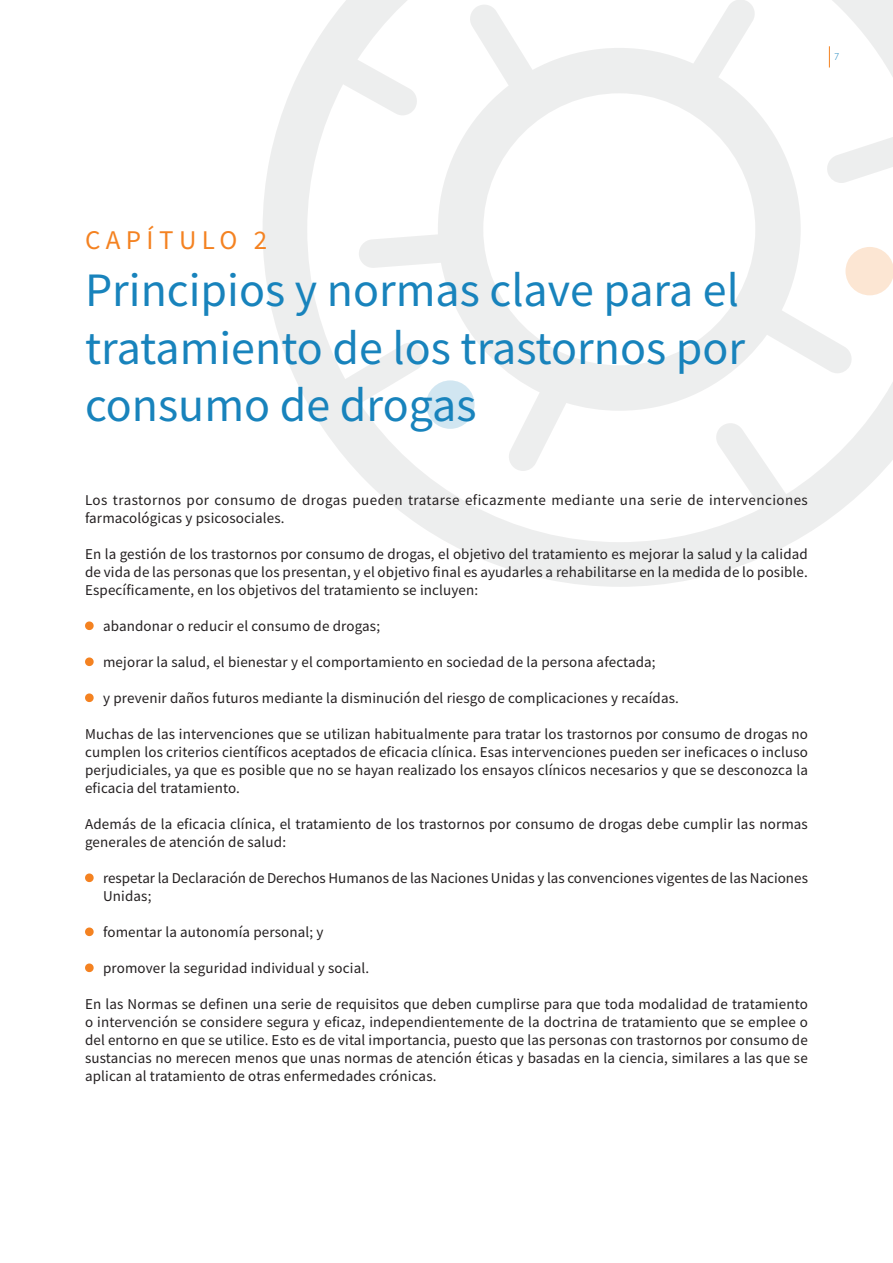
<style>
.page{position:relative;width:893px;height:1263px;background:#fff}
.page>*{position:absolute;margin:0;border:0;box-sizing:border-box;transform-origin:0 0}
.t1{font:48px/57.6px "Source Sans Pro";color:#1883bc}
.t2{font:27px "Source Sans Pro";letter-spacing:.2em;color:#f48221}
.Body_text{font:15px/18px "Source Sans Pro";letter-spacing:.01em;color:#231f20;text-align:justify}
.Body_bullet_level_1{font:15px/18px "Source Sans Pro";letter-spacing:.01em;color:#231f20}
.Body_text-2{font:15px/18px "Source Sans Pro";letter-spacing:.03em;color:#231f20}
.t3{font:300 10.5px "Myriad Pro";color:#1883bc}
</style>
<div class="page">
<svg style="left:263px;top:0;width:630px;height:587px"></svg>
<svg style="left:358px;top:0;width:496px;height:471px"></svg>
<svg style="left:829px;top:46px;width:1px;height:22px"></svg>
<svg style="left:85px;top:621px;width:9px;height:9px"></svg>
<svg style="left:85px;top:657px;width:9px;height:9px"></svg>
<svg style="left:85px;top:693px;width:9px;height:9px"></svg>
<svg style="left:85px;top:873px;width:9px;height:9px"></svg>
<svg style="left:85px;top:927px;width:9px;height:9px"></svg>
<svg style="left:85px;top:963px;width:9px;height:9px"></svg>
<p class="t3" style="left:834px;top:51px;width:7px">7</p>
<p class="t2" style="left:85px;top:222px;width:184px">CAPÍTULO 2</p>
<p class="t1" style="left:85px;top:261px;width:662px">Principios y normas clave para el tratamiento de los trastornos por consumo de drogas</p>
<p class="Body_text-2" style="left:85px;top:491px;width:724px">Los trastornos por consumo de drogas pueden tratarse eficazmente mediante una serie de intervenciones farmacológicas y psicosociales.</p>
<p class="Body_text" style="left:85px;top:545px;width:724px">En la gestión de los trastornos por consumo de drogas, el objetivo del tratamiento es mejorar la salud y la calidad de vida de las personas que los presentan, y el objetivo final es ayudarles a rehabilitarse en la medida de lo posible.<br>Específicamente, en los objetivos del tratamiento se incluyen:</p>
<p class="Body_bullet_level_1" style="left:103px;top:617px;width:278px">abandonar o reducir el consumo de drogas;</p>
<p class="Body_bullet_level_1" style="left:103px;top:653px;width:554px">mejorar la salud, el bienestar y el comportamiento en sociedad de la persona afectada;</p>
<p class="Body_bullet_level_1" style="left:103px;top:689px;width:577px">y prevenir daños futuros mediante la disminución del riesgo de complicaciones y recaídas.</p>
<p class="Body_text" style="left:85px;top:725px;width:724px">Muchas de las intervenciones que se utilizan habitualmente para tratar los trastornos por consumo de drogas no cumplen los criterios científicos aceptados de eficacia clínica. Esas intervenciones pueden ser ineficaces o incluso perjudiciales, ya que es posible que no se hayan realizado los ensayos clínicos necesarios y que se desconozca la eficacia del tratamiento.</p>
<p class="Body_text" style="left:85px;top:815px;width:724px">Además de la eficacia clínica, el tratamiento de los trastornos por consumo de drogas debe cumplir las normas generales de atención de salud:</p>
<p class="Body_bullet_level_1" style="left:103px;top:869px;width:706px">respetar la Declaración de Derechos Humanos de las Naciones Unidas y las convenciones vigentes de las Naciones<br>Unidas;</p>
<p class="Body_bullet_level_1" style="left:103px;top:923px;width:222px">fomentar la autonomía personal; y</p>
<p class="Body_bullet_level_1" style="left:103px;top:959px;width:268px">promover la seguridad individual y social.</p>
<p class="Body_text" style="left:85px;top:995px;width:724px">En las Normas se definen una serie de requisitos que deben cumplirse para que toda modalidad de tratamiento o intervención se considere segura y eficaz, independientemente de la doctrina de tratamiento que se emplee o del entorno en que se utilice. Esto es de vital importancia, puesto que las personas con trastornos por consumo de sustancias no merecen menos que unas normas de atención éticas y basadas en la ciencia, similares a las que se aplican al tratamiento de otras enfermedades crónicas.</p>
</div>
